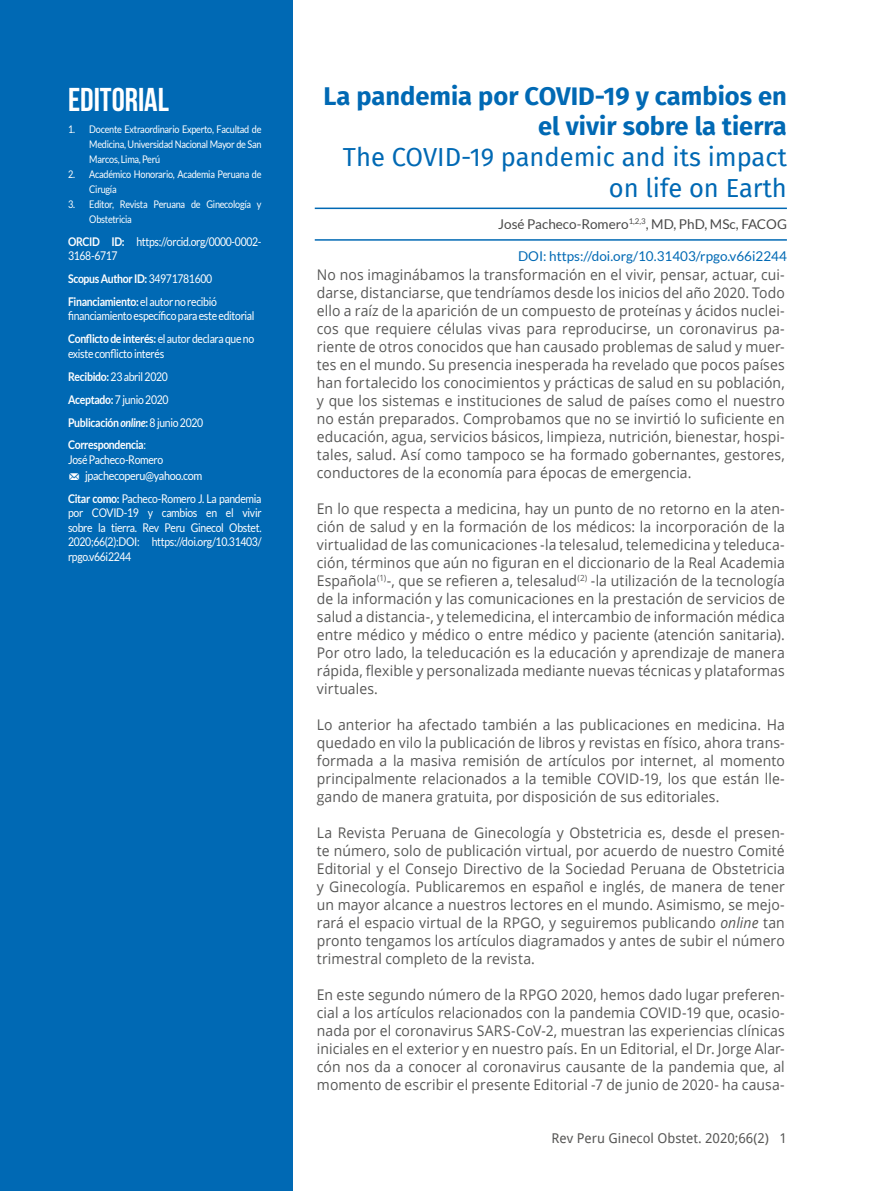
<style>
.page{position:relative;width:872px;height:1191px;background:#fff}
.page>*{position:absolute;margin:0;border:0;box-sizing:border-box;transform-origin:0 0}
.t1{font:700 33px "Bebas Neue";color:#fff}
.t2{font:700 25.5px/30.6px "Fira Sans";color:#0069b4;text-align:right}
.t3{font:25.5px/30.6px "Fira Sans";color:#0069b4;text-align:right}
.t4{font:14.7px/18px "Open Sans";letter-spacing:.005em;color:#575756;text-align:justify;scale:.95 1}
.t5{font:13.5px "Lato";color:#0069b4}
.t6{font:13.5px "Lato";color:#4a4a49}
.t7{font:13.5px "Droid Sans";color:#575756}
.t8{font:12px/14.4px "Lato";letter-spacing:-.03em;color:#fff;scale:.87 1}
.t9{font:700 12px/23px "Lato";letter-spacing:-.03em;color:#fff;scale:.87 1}
.t10{font:10.5px/15px "Lato";letter-spacing:-.03em;color:#fff;scale:.87 1}
.s1{font-weight:700}
.s2{font-weight:400}
.s3{font-weight:700;font-style:italic}
.s4{font-family:"Modern Pictograms";font-size:13.5px}
.s5{font-style:italic}
</style>
<div class="page">
<div style="left:0;top:0;width:293px;height:1191px;background:#0069b4"></div>
<hr style="left:315px;top:207px;width:472px;height:2px;background:#0069b4">
<hr style="left:315px;top:239px;width:472px;height:2px;background:#0069b4">
<h1 class="t1" style="left:68px;top:82px;width:102px">EDITORIAL</h1>
<p class="t10" style="left:89px;top:121px;width:199px;text-align:justify;text-indent:-21px">1. Docente Extraordinario Experto, Facultad de Medicina, Universidad Nacional Mayor de San Marcos, Lima, Perú</p>
<p class="t10" style="left:89px;top:166px;width:199px;text-indent:-21px">2. Académico Honorario, Academia Peruana de<br>Cirugía</p>
<p class="t10" style="left:89px;top:196px;width:199px;text-indent:-21px">3. Editor, Revista Peruana de Ginecología y<br>Obstetricia</p>
<p class="t8" style="left:68px;top:234px;width:224px"><span class="s1">ORCID ID:</span> https://orcid.org/0000-0002-<br>3168-6717</p>
<p class="t9" style="left:68px;top:267px;width:173px">Scopus Author ID: <span class="s2">34971781600<br></span>Financiamiento: <span class="s2">el autor no recibió</span></p>
<p class="t8" style="left:68px;top:304px;width:216px;line-height:23px">financiamiento específico para este editorial<br><span class="s1">Conflicto de interés:</span> el autor declara que no</p>
<p class="t8" style="left:68px;top:342px;width:157px;line-height:23px">existe conflicto interés<br><span class="s1">Recibido:</span> 23 abril 2020<br><span class="s1">Aceptado:</span> 7 junio 2020<br><span class="s1">Publicación</span> <span class="s3">online</span><span class="s1">:</span> 8 junio 2020<br><span class="s1">Correspondencia</span>:</p>
<p class="t8" style="left:68px;top:451px;width:156px;line-height:16.2px">José Pacheco-Romero<br><span class="s4">m</span> jpachecoperu@yahoo.com</p>
<p class="t8" style="left:68px;top:491px;width:224px;text-align:justify"><span class="s1">Citar como:</span> Pacheco-Romero J. La pandemia por COVID-19 y cambios en el vivir sobre la tierra. Rev Peru Ginecol Obstet.<br>2020;66(2):DOI: https://doi.org/10.31403/ rpgo.v66i2244</p>
<h2 class="t2" style="left:323px;top:79px;width:465px">La pandemia por COVID-19 y cambios en el vivir sobre la tierra</h2>
<h2 class="t3" style="left:343px;top:141px;width:445px">The COVID-19 pandemic and its impact on life on Earth</h2>
<p class="t6" style="left:498px;top:216px;width:290px">José Pacheco-Romero<sup>1,2,3</sup>, MD, PhD, MSc, FACOG</p>
<p class="t5" style="left:518px;top:249px;width:270px">DOI: https://doi.org/10.31403/rpgo.v66i2244</p>
<p class="t4" style="left:317px;top:265px;width:494px">No nos imaginábamos la transformación en el vivir, pensar, actuar, cui&shy;darse, distanciarse, que tendríamos desde los inicios del año 2020. Todo ello a raíz de la aparición de un compuesto de proteínas y ácidos nuclei&shy;cos que requiere células vivas para reproducirse, un coronavirus pa&shy;riente de otros conocidos que han causado problemas de salud y muer&shy;tes en el mundo. Su presencia inesperada ha revelado que pocos países han fortalecido los conocimientos y prácticas de salud en su población, y que los sistemas e instituciones de salud de países como el nuestro no están preparados. Comprobamos que no se invirtió lo suficiente en educación, agua, servicios básicos, limpieza, nutrición, bienestar, hospi&shy;tales, salud. Así como tampoco se ha formado gobernantes, gestores, conductores de la economía para épocas de emergencia.</p>
<p class="t4" style="left:317px;top:499px;width:494px">En lo que respecta a medicina, hay un punto de no retorno en la aten&shy;ción de salud y en la formación de los médicos: la incorporación de la virtualidad de las comunicaciones -la telesalud, telemedicina y teleduca&shy;ción, términos que aún no figuran en el diccionario de la Real Academia Española<sup>(1)</sup>-, que se refieren a, telesalud<sup>(2)</sup> -la utilización de la tecnología de la información y las comunicaciones en la prestación de servicios de salud a distancia-, y telemedicina, el intercambio de información médica entre médico y médico o entre médico y paciente (atención sanitaria).<br>Por otro lado, la teleducación es la educación y aprendizaje de manera rápida, flexible y personalizada mediante nuevas técnicas y plataformas virtuales.</p>
<p class="t4" style="left:317px;top:715px;width:494px">Lo anterior ha afectado también a las publicaciones en medicina. Ha quedado en vilo la publicación de libros y revistas en físico, ahora trans&shy;formada a la masiva remisión de artículos por internet, al momento principalmente relacionados a la temible COVID-19, los que están lle&shy;gando de manera gratuita, por disposición de sus editoriales.</p>
<p class="t4" style="left:317px;top:823px;width:494px">La Revista Peruana de Ginecología y Obstetricia es, desde el presen&shy;te número, solo de publicación virtual, por acuerdo de nuestro Comité Editorial y el Consejo Directivo de la Sociedad Peruana de Obstetricia y Ginecología. Publicaremos en español e inglés, de manera de tener un mayor alcance a nuestros lectores en el mundo. Asimismo, se mejo&shy;rará el espacio virtual de la RPGO, y seguiremos publicando <span class="s5">online</span> tan pronto tengamos los artículos diagramados y antes de subir el número trimestral completo de la revista.</p>
<p class="t4" style="left:317px;top:985px;width:494px">En este segundo número de la RPGO 2020, hemos dado lugar preferen&shy;cial a los artículos relacionados con la pandemia COVID-19 que, ocasio&shy;nada por el coronavirus SARS-CoV-2, muestran las experiencias clínicas iniciales en el exterior y en nuestro país. En un Editorial, el Dr. Jorge Alar&shy;cón nos da a conocer al coronavirus causante de la pandemia que, al momento de escribir el presente Editorial -7 de junio de 2020- ha causa-</p>
<p class="t7" style="left:551px;top:1128px;width:237px">Rev Peru Ginecol Obstet. 2020;66(2) 1</p>
</div>
